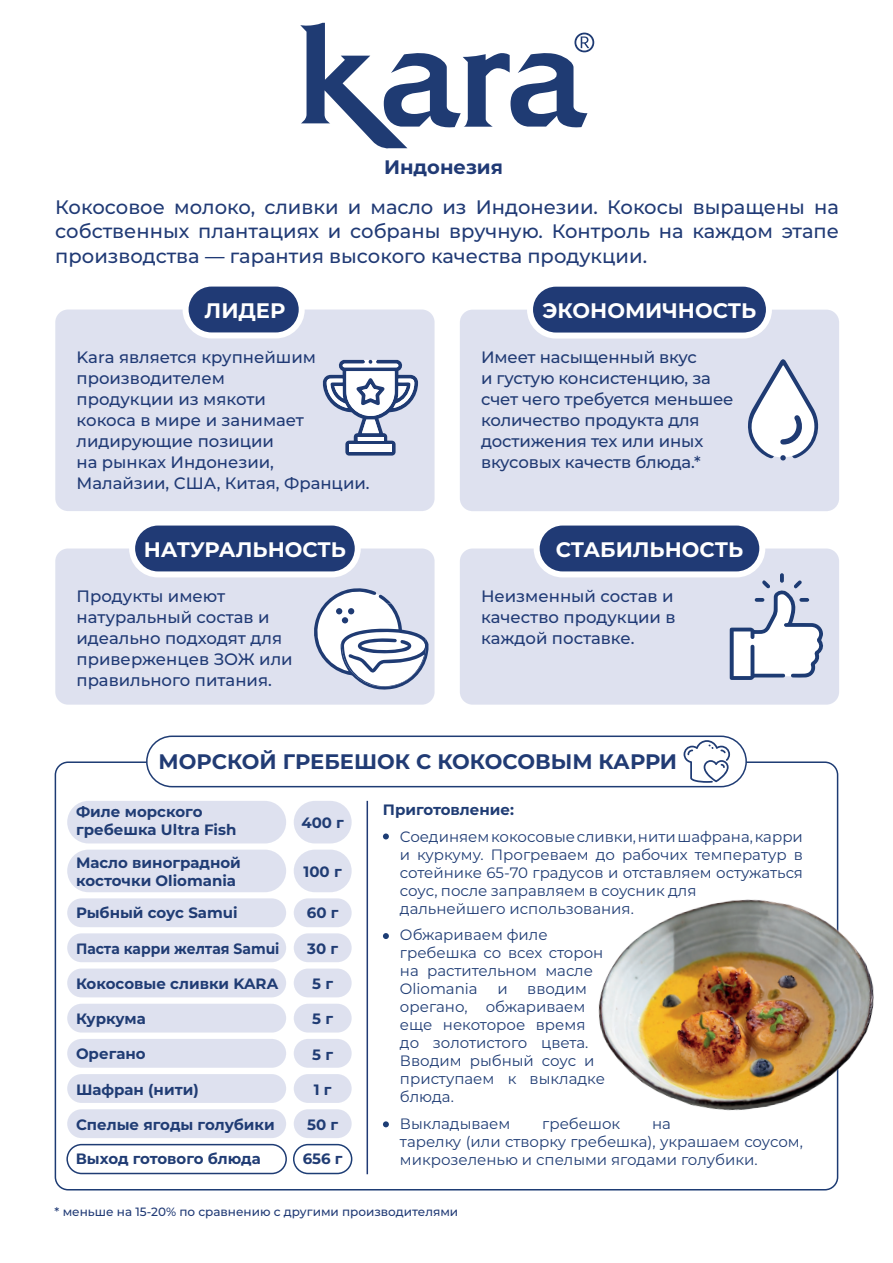
<style>
.page{position:relative;width:893px;height:1263px;background:#fff}
.page>*{position:absolute;margin:0;border:0;box-sizing:border-box;transform-origin:0 0}
.t1{font:700 21px "Montserrat";color:#fff}
.t2{font:700 21px "Montserrat";color:#213b74}
.t3{font:500 19.5px/24px "Montserrat";color:#203a75;text-align:justify}
.t4{font:700 19.5px "Montserrat";color:#203a75}
.t5{font:500 16.5px/21px "Montserrat";color:#203a75}
.t6{font:500 16.5px/21px "Montserrat";letter-spacing:-.01em;color:#213b74}
.t7{font:15px/18px "Montserrat";color:#1f3c74}
.t8{font:700 15px/18px "Montserrat";color:#203c74}
.t9{font:700 15px "Montserrat";color:#203c74;scale:.93 1}
.t10{font:700 15px "Montserrat";color:#1f3c74}
.t11{font:500 12px "Montserrat";color:#203a75}
</style>
<div class="page">
<svg style="left:300px;top:23px;width:294px;height:125px"></svg>
<div style="left:55px;top:309px;width:380px;height:202px;background:#dee1ef;border-radius:13px"></div>
<div style="left:55px;top:548px;width:380px;height:157px;background:#dee1ef;border-radius:13px"></div>
<div style="left:460px;top:548px;width:379px;height:157px;background:#dee1ef;border-radius:13px"></div>
<div style="left:460px;top:310px;width:379px;height:201px;background:#dee1ef;border-radius:13px"></div>
<svg style="left:180px;top:286px;width:128px;height:53px"></svg>
<div style="left:132px;top:522px;width:226px;height:52px;background:#203a75;border-radius:26px"></div>
<div style="left:129px;top:519px;width:232px;height:58px;border:6px solid #fff;border-radius:26px"></div>
<div style="left:537px;top:522px;width:225px;height:52px;background:#203a75;border-radius:26px"></div>
<div style="left:534px;top:519px;width:231px;height:58px;border:6px solid #fff;border-radius:26px"></div>
<div style="left:530px;top:284px;width:239px;height:52px;background:#203a75;border-radius:26px"></div>
<div style="left:527px;top:281px;width:245px;height:58px;border:6px solid #fff;border-radius:26px"></div>
<svg style="left:314px;top:588px;width:114px;height:102px"></svg>
<svg style="left:323px;top:360px;width:95px;height:96px"></svg>
<svg style="left:748px;top:359px;width:71px;height:101px"></svg>
<hr style="left:367px;top:801px;width:1px;height:373px;background:#203a75">
<div style="left:67px;top:801px;width:219px;height:42px;background:#dee1ef;border-radius:21px"></div>
<div style="left:294px;top:801px;width:58px;height:42px;background:#dee1ef;border-radius:21px"></div>
<div style="left:67px;top:849px;width:219px;height:43px;background:#dee1ef;border-radius:21px"></div>
<div style="left:294px;top:849px;width:58px;height:43px;background:#dee1ef;border-radius:21px"></div>
<div style="left:67px;top:898px;width:219px;height:29px;background:#dee1ef;border-radius:14px"></div>
<div style="left:294px;top:898px;width:58px;height:29px;background:#dee1ef;border-radius:14px"></div>
<div style="left:67px;top:933px;width:219px;height:29px;background:#dee1ef;border-radius:14px"></div>
<div style="left:294px;top:933px;width:58px;height:29px;background:#dee1ef;border-radius:14px"></div>
<div style="left:67px;top:968px;width:219px;height:29px;background:#dee1ef;border-radius:14px"></div>
<div style="left:294px;top:968px;width:58px;height:29px;background:#dee1ef;border-radius:14px"></div>
<div style="left:67px;top:1004px;width:219px;height:28px;background:#dee1ef;border-radius:14px"></div>
<div style="left:294px;top:1004px;width:58px;height:28px;background:#dee1ef;border-radius:14px"></div>
<div style="left:67px;top:1039px;width:219px;height:29px;background:#dee1ef;border-radius:14px"></div>
<div style="left:294px;top:1039px;width:58px;height:29px;background:#dee1ef;border-radius:14px"></div>
<div style="left:67px;top:1074px;width:219px;height:29px;background:#dee1ef;border-radius:14px"></div>
<div style="left:294px;top:1074px;width:58px;height:29px;background:#dee1ef;border-radius:14px"></div>
<div style="left:67px;top:1109px;width:219px;height:29px;background:#dee1ef;border-radius:14px"></div>
<div style="left:294px;top:1109px;width:58px;height:29px;background:#dee1ef;border-radius:14px"></div>
<div style="left:66px;top:1144px;width:221px;height:30px;border:2px solid #1f3c74;border-radius:14px"></div>
<div style="left:293px;top:1144px;width:59px;height:30px;border:2px solid #1d3d75;border-radius:14px"></div>
<svg style="left:383px;top:833px;width:6px;height:6px"></svg>
<svg style="left:383px;top:933px;width:6px;height:6px"></svg>
<svg style="left:383px;top:1121px;width:6px;height:6px"></svg>
<img style="left:598px;top:886px;width:276px;height:239px">
<div style="left:146px;top:735px;width:601px;height:52px;border:2px solid #1f3c74;border-radius:25px"></div>
<svg style="left:684px;top:740px;width:46px;height:43px"></svg>
<svg style="left:730px;top:573px;width:93px;height:107px"></svg>
<p class="t4" style="left:384px;top:153px;width:120px">Индонезия</p>
<p class="t3" style="left:55px;top:195px;width:785px">Кокосовое молоко, сливки и масло из Индонезии. Кокосы выращены на собственных плантациях и собраны вручную. Контроль на каждом этапе производства — гарантия высокого качества продукции.</p>
<p class="t1" style="left:205px;top:295px;width:82px">ЛИДЕР</p>
<p class="t5" style="left:77px;top:346px;width:295px">Kara является крупнейшим производителем<br>продукции из мякоти<br>кокоса в мире и занимает лидирующие позиции<br>на рынках Индонезии,<br>Малайзии, США, Китая, Франции.</p>
<p class="t1" style="left:543px;top:295px;width:215px">ЭКОНОМИЧНОСТЬ</p>
<p class="t6" style="left:481px;top:346px;width:254px">Имеет насыщенный вкус<br>и густую консистенцию, за счет чего требуется меньшее количество продукта для достижения тех или иных вкусовых качеств блюда.*</p>
<p class="t1" style="left:144px;top:534px;width:204px">НАТУРАЛЬНОСТЬ</p>
<p class="t1" style="left:556px;top:534px;width:189px">СТАБИЛЬНОСТЬ</p>
<p class="t5" style="left:77px;top:585px;width:218px">Продукты имеют натуральный состав и идеально подходят для приверженцев ЗОЖ или правильного питания.</p>
<p class="t5" style="left:481px;top:585px;width:196px">Неизменный состав и качество продукции в каждой поставке.</p>
<p class="t2" style="left:159px;top:747px;width:520px">МОРСКОЙ ГРЕБЕШОК С КОКОСОВЫМ КАРРИ</p>
<p class="t8" style="left:76px;top:802px;width:128px">Филе морского</p>
<p class="t8" style="left:76px;top:820px;width:162px">гребешка Ultra Fish</p>
<p class="t8" style="left:301px;top:813px;width:44px">400 г</p>
<p class="t8" style="left:76px;top:853px;width:166px">Масло виноградной косточки Oliomania</p>
<p class="t8" style="left:304px;top:862px;width:40px">100 г</p>
<p class="t8" style="left:76px;top:903px;width:163px">Рыбный соус Samui</p>
<p class="t8" style="left:307px;top:903px;width:33px">60 г</p>
<p class="t9" style="left:76px;top:938px;width:220px">Паста карри желтая Samui</p>
<p class="t8" style="left:307px;top:939px;width:33px">30 г</p>
<p class="t8" style="left:76px;top:974px;width:204px">Кокосовые сливки KARA</p>
<p class="t8" style="left:312px;top:974px;width:22px">5 г</p>
<p class="t8" style="left:76px;top:1009px;width:71px">Куркума</p>
<p class="t8" style="left:312px;top:1009px;width:22px">5 г</p>
<p class="t8" style="left:76px;top:1044px;width:71px">Орегано</p>
<p class="t8" style="left:312px;top:1044px;width:22px">5 г</p>
<p class="t8" style="left:76px;top:1079px;width:124px">Шафран (нити)</p>
<p class="t8" style="left:314px;top:1080px;width:19px">1 г</p>
<p class="t8" style="left:76px;top:1115px;width:200px">Спелые ягоды голубики</p>
<p class="t8" style="left:307px;top:1115px;width:33px">50 г</p>
<p class="t8" style="left:76px;top:1149px;width:187px">Выход готового блюда</p>
<p class="t8" style="left:303px;top:1149px;width:41px">656 г</p>
<p class="t10" style="left:383px;top:799px;width:133px">Приготовление:</p>
<p class="t7" style="left:400px;top:827px;width:405px">Соединяем кокосовые сливки, нити шафрана, карри и куркуму. Прогреваем до рабочих температур в сотейнике 65-70 градусов и отставляем остужаться соус, после заправляем в соусник для дальнейшего использования.</p>
<p class="t7" style="left:400px;top:925px;width:149px">Обжариваем филе</p>
<p class="t7" style="left:400px;top:943px;width:205px">гребешка со всех сторон на растительном масле<br>Oliomania</p>
<p class="t7" style="left:400px;top:979px;width:206px;text-indent:127px">вводим орегано, обжариваем еще некоторое время до золотистого цвета.<br>Вводим рыбный соус и приступаем к выкладке блюда.</p>
<p class="t7" style="left:400px;top:1114px;width:112px">Выкладываем</p>
<p class="t7" style="left:542px;top:1114px;width:80px">гребешок</p>
<p class="t7" style="left:497px;top:979px;width:12px">и</p>
<p class="t7" style="left:400px;top:1114px;width:405px;text-indent:252px">на<br>тарелку (или створку гребешка), украшаем соусом, микрозеленью и спелыми ягодами голубики.</p>
<p class="t11" style="left:55px;top:1203px;width:405px">* меньше на 15-20% по сравнению с другими производителями</p>
</div>
